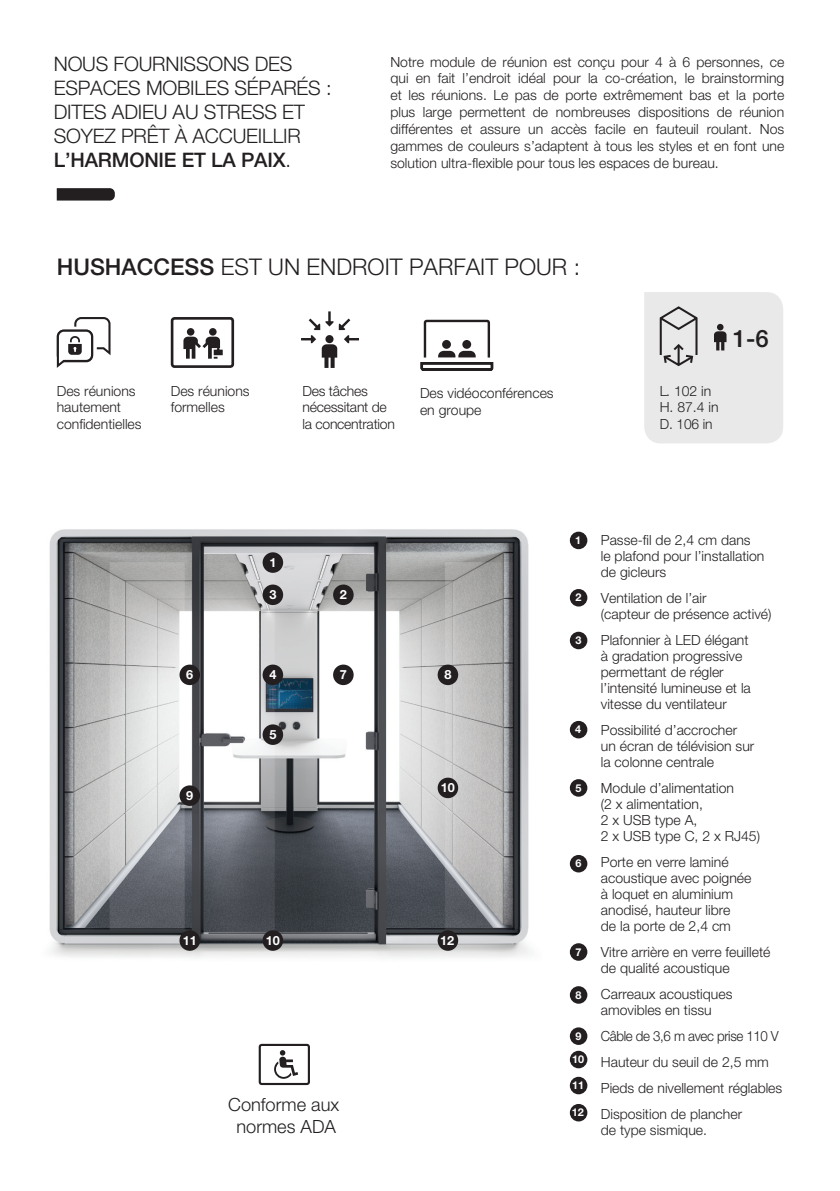
<style>
.page{position:relative;width:840px;height:1191px;background:#fff}
.page>*{position:absolute;margin:0;border:0;box-sizing:border-box;transform-origin:0 0}
.t1{font:500 24px "Helvetica Neue LT Pro";color:#231f20}
.t2{font:300 23px "Helvetica Neue LT Pro";color:#231f20}
.t3{font:300 20px/24px "Helvetica Neue LT Pro";letter-spacing:-.01em;color:#231f20}
.t4{font:300 18.2px/21.8px "Helvetica Neue LT Pro";color:#231f20;text-align:center}
.t5{font:300 14px/16px "Helvetica Neue LT Pro";color:#231f20}
.t6{font:300 14px/26px "Helvetica Neue LT Pro";color:#231f20;scale:.95 1}
.t7{font:300 14px/16.8px "Helvetica Neue LT Pro";letter-spacing:-.02em;color:#231f20}
.t8{font:700 12.6px "Helvetica Neue LT Pro";color:#fff}
.t9{font:700 10.8px/23.4px "Helvetica Neue LT Pro";color:#fff;text-align:center}
.s1{font-weight:500}
</style>
<div class="page">
<svg style="left:56px;top:317px;width:55px;height:51px"></svg>
<div style="left:171px;top:317px;width:63px;height:51px;border:3px solid #231f20;border-radius:3px"></div>
<div style="left:187px;top:328px;width:7px;height:8px;background:#231f20;border-radius:50%"></div>
<div style="left:209px;top:328px;width:7px;height:8px;background:#231f20;border-radius:50%"></div>
<svg style="left:183px;top:337px;width:39px;height:22px"></svg>
<svg style="left:420px;top:319px;width:74px;height:52px"></svg>
<div style="left:442px;top:340px;width:8px;height:9px;background:#231f20;border-radius:50%"></div>
<div style="left:258px;top:1043px;width:52px;height:42px;border:2px solid #231f20;border-radius:2px"></div>
<svg style="left:274px;top:1050px;width:24px;height:28px"></svg>
<img style="left:49px;top:529px;width:482px;height:429px">
<div style="left:262px;top:724px;width:21px;height:21px;background:#231f20;border-radius:50%"></div>
<div style="left:262px;top:664px;width:21px;height:21px;background:#231f20;border-radius:50%"></div>
<div style="left:179px;top:664px;width:21px;height:21px;background:#231f20;border-radius:50%"></div>
<div style="left:333px;top:664px;width:20px;height:21px;background:#231f20;border-radius:50%"></div>
<div style="left:437px;top:664px;width:21px;height:21px;background:#231f20;border-radius:50%"></div>
<div style="left:262px;top:552px;width:21px;height:21px;background:#231f20;border-radius:50%"></div>
<div style="left:262px;top:584px;width:21px;height:21px;background:#231f20;border-radius:50%"></div>
<div style="left:333px;top:584px;width:20px;height:21px;background:#231f20;border-radius:50%"></div>
<div style="left:179px;top:785px;width:21px;height:21px;background:#231f20;border-radius:50%"></div>
<div style="left:179px;top:930px;width:21px;height:20px;background:#231f20;border-radius:50%"></div>
<div style="left:437px;top:777px;width:21px;height:21px;background:#231f20;border-radius:50%"></div>
<div style="left:437px;top:930px;width:21px;height:20px;background:#231f20;border-radius:50%"></div>
<div style="left:262px;top:930px;width:21px;height:20px;background:#231f20;border-radius:50%"></div>
<svg style="left:57px;top:188px;width:58px;height:12px"></svg>
<div style="left:644px;top:292px;width:138px;height:151px;background:#e9e9e9"></div>
<div style="left:716px;top:324px;width:7px;height:6px;background:#231f20;border-radius:50%"></div>
<svg style="left:301px;top:311px;width:58px;height:57px"></svg>
<div style="left:325px;top:335px;width:8px;height:8px;background:#231f20;border-radius:50%"></div>
<div style="left:569px;top:531px;width:18px;height:18px;background:#231f20;border-radius:50%"></div>
<div style="left:569px;top:589px;width:18px;height:17px;background:#231f20;border-radius:50%"></div>
<div style="left:569px;top:632px;width:18px;height:17px;background:#231f20;border-radius:50%"></div>
<div style="left:569px;top:721px;width:18px;height:17px;background:#231f20;border-radius:50%"></div>
<div style="left:569px;top:779px;width:18px;height:17px;background:#231f20;border-radius:50%"></div>
<div style="left:569px;top:855px;width:18px;height:17px;background:#231f20;border-radius:50%"></div>
<div style="left:569px;top:943px;width:18px;height:17px;background:#231f20;border-radius:50%"></div>
<div style="left:569px;top:986px;width:18px;height:17px;background:#231f20;border-radius:50%"></div>
<div style="left:569px;top:1027px;width:18px;height:18px;background:#231f20;border-radius:50%"></div>
<div style="left:569px;top:1050px;width:18px;height:18px;background:#231f20;border-radius:50%"></div>
<div style="left:569px;top:1076px;width:18px;height:18px;background:#231f20;border-radius:50%"></div>
<div style="left:569px;top:1104px;width:18px;height:17px;background:#231f20;border-radius:50%"></div>
<p class="t3" style="left:54px;top:51px;width:279px">NOUS FOURNISSONS DES<br>ESPACES MOBILES SÉPARÉS :<br>DITES ADIEU AU STRESS ET<br>SOYEZ PRÊT À ACCUEILLIR<br><span class="s1">L’HARMONIE ET LA PAIX</span>.</p>
<p class="t5" style="left:390px;top:53px;width:395px;line-height:16.8px;text-align:justify">Notre module de réunion est conçu pour 4 à 6 personnes, ce qui en fait l’endroit idéal pour la co-création, le brainstorming et les réunions. Le pas de porte extrêmement bas et la porte plus large permettent de nombreuses dispositions de réunion différentes et assure un accès facile en fauteuil roulant. Nos gammes de couleurs s’adaptent à tous les styles et en font une solution ultra-flexible pour tous les espaces de bureau.</p>
<p class="t2" style="left:57px;top:252px;width:524px"><span class="s1">HUSHACCESS</span> EST UN ENDROIT PARFAIT POUR :</p>
<p class="t1" style="left:732px;top:323px;width:38px">1-6</p>
<p class="t5" style="left:57px;top:382px;width:86px;line-height:16.8px">Des réunions hautement confidentielles</p>
<p class="t5" style="left:171px;top:382px;width:80px;line-height:16.8px">Des réunions formelles</p>
<p class="t7" style="left:302px;top:382px;width:94px">Des tâches nécessitant de la concentration</p>
<p class="t5" style="left:420px;top:385px;width:135px;line-height:16.8px">Des vidéoconférences en groupe</p>
<p class="t5" style="left:659px;top:382px;width:60px;line-height:16.8px">L. 102 in<br>H. 87.4 in<br>D. 106 in</p>
<p class="t8" style="left:269px;top:554px;width:9px">1</p>
<p class="t8" style="left:269px;top:586px;width:9px">3</p>
<p class="t8" style="left:339px;top:586px;width:9px">2</p>
<p class="t8" style="left:186px;top:666px;width:9px">6</p>
<p class="t8" style="left:269px;top:666px;width:9px">4</p>
<p class="t8" style="left:339px;top:666px;width:9px">7</p>
<p class="t8" style="left:444px;top:666px;width:9px">8</p>
<p class="t8" style="left:186px;top:787px;width:9px">9</p>
<p class="t8" style="left:183px;top:932px;width:16px">11</p>
<p class="t8" style="left:269px;top:726px;width:9px">5</p>
<p class="t8" style="left:440px;top:779px;width:16px">10</p>
<p class="t8" style="left:266px;top:932px;width:16px">10</p>
<p class="t8" style="left:440px;top:932px;width:16px">12</p>
<p class="t4" style="left:228px;top:1093px;width:112px">Conforme aux normes ADA</p>
<p class="t9" style="left:575px;top:528px;width:8px">1</p>
<p class="t5" style="left:600px;top:531px;width:165px">Passe-fil de 2,4 cm dans<br>le plafond pour l’installation de gicleurs</p>
<p class="t5" style="left:600px;top:589px;width:172px">Ventilation de l’air<br>(capteur de présence activé)</p>
<p class="t5" style="left:600px;top:631px;width:151px">Plafonnier à LED élégant à gradation progressive permettant de régler l’intensité lumineuse et la vitesse du ventilateur</p>
<p class="t5" style="left:600px;top:721px;width:155px">Possibilité d’accrocher un écran de télévision sur la colonne centrale</p>
<p class="t5" style="left:600px;top:779px;width:160px">Module d’alimentation<br>(2 x alimentation,<br>2 x USB type A,<br>2 x USB type C, 2 x RJ45)</p>
<p class="t5" style="left:600px;top:853px;width:152px">Porte en verre laminé acoustique avec poignée à loquet en aluminium anodisé, hauteur libre<br>de la porte de 2,4 cm</p>
<p class="t5" style="left:600px;top:943px;width:171px">Vitre arrière en verre feuilleté de qualité acoustique</p>
<p class="t5" style="left:600px;top:985px;width:133px">Carreaux acoustiques amovibles en tissu</p>
<p class="t6" style="left:600px;top:1022px;width:192px">Câble de 3,6 m avec prise 110 V<br>Hauteur du seuil de 2,5 mm<br>Pieds de nivellement réglables<br>Disposition de plancher</p>
<p class="t5" style="left:600px;top:1121px;width:108px">de type sismique.</p>
<p class="t9" style="left:575px;top:585px;width:8px">2</p>
<p class="t9" style="left:575px;top:628px;width:8px">3</p>
<p class="t9" style="left:575px;top:717px;width:8px">4</p>
<p class="t9" style="left:575px;top:775px;width:8px">5</p>
<p class="t9" style="left:575px;top:851px;width:8px">6</p>
<p class="t9" style="left:575px;top:939px;width:8px">7</p>
<p class="t9" style="left:575px;top:982px;width:8px">8</p>
<p class="t9" style="left:572px;top:1024px;width:14px">9<br>10</p>
<p class="t9" style="left:572px;top:1073px;width:14px">11</p>
<p class="t9" style="left:571px;top:1100px;width:14px">12</p>
</div>
